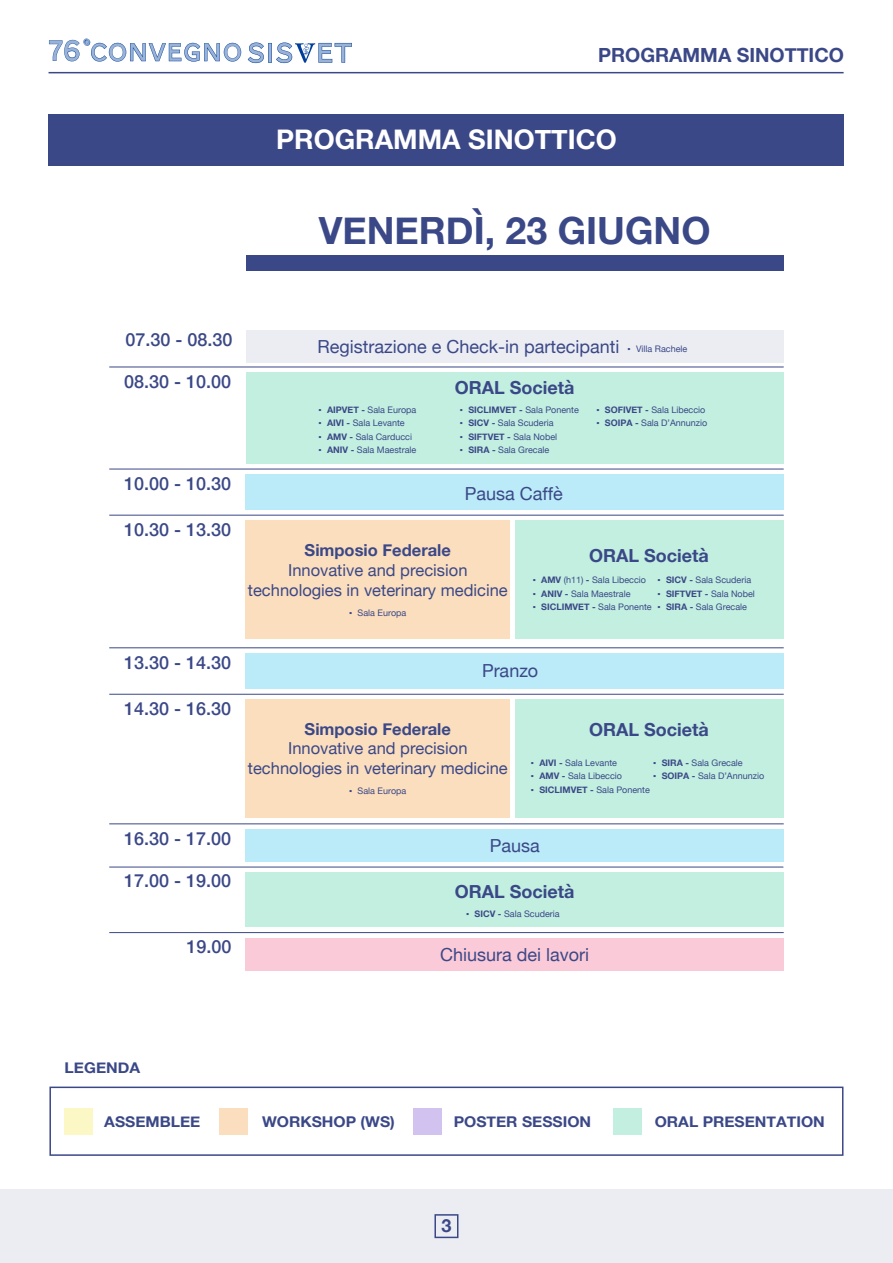
<style>
.page{position:relative;width:893px;height:1263px;background:#fff}
.page>*{position:absolute;margin:0;border:0;box-sizing:border-box;transform-origin:0 0}
.t1{font:700 37.5px "Helvetica Neue";color:#3b4887}
.t2{font:700 27px "Helvetica Neue";color:#fff}
.t3{font:700 19.5px "Helvetica Neue";color:#3b4887}
.t4{font:500 18px "Helvetica Neue";color:#3b4887}
.t5{font:18px "Helvetica Neue";color:#3b4887}
.t6{font:700 18px "Helvetica Neue";color:#3b4887}
.t7{font:16.5px/19.8px "Helvetica Neue";color:#3b4887;text-align:center}
.t8{font:700 16.5px "Helvetica Neue";color:#3b4887}
.t9{font:700 14.85px "Helvetica Neue";color:#3b4887;scale:1.06 1}
.t10{font:9px "Helvetica Neue";color:#3b4887}
.s1{font-family:"Times New Roman";font-size:9px}
.s2{font-size:9px}
.s3{font-family:"Times New Roman"}
.s4{font-weight:700}
</style>
<div class="page">
<div style="left:246px;top:256px;width:537px;height:15px;background:#3b4887"></div>
<div style="left:246px;top:372px;width:537px;height:91px;background:#c2efe0"></div>
<div style="left:246px;top:872px;width:538px;height:55px;background:#c2efe0"></div>
<div style="left:246px;top:653px;width:538px;height:36px;background:#bbeaf8"></div>
<div style="left:246px;top:829px;width:538px;height:33px;background:#bbeaf8"></div>
<hr style="left:109px;top:367px;width:675px;height:1px;background:#3b4887">
<hr style="left:109px;top:647px;width:675px;height:1px;background:#3b4887">
<hr style="left:109px;top:694px;width:675px;height:1px;background:#3b4887">
<hr style="left:109px;top:823px;width:675px;height:1px;background:#3b4887">
<div style="left:246px;top:938px;width:538px;height:32px;background:#fbcad8"></div>
<hr style="left:109px;top:932px;width:675px;height:1px;background:#3b4887">
<hr style="left:109px;top:867px;width:674px;height:1px;background:#3b4887">
<div style="left:246px;top:474px;width:538px;height:36px;background:#bbeaf8"></div>
<hr style="left:109px;top:469px;width:675px;height:1px;background:#3b4887">
<hr style="left:109px;top:515px;width:675px;height:1px;background:#3b4887">
<div style="left:246px;top:520px;width:264px;height:119px;background:#fbdebe"></div>
<div style="left:246px;top:699px;width:264px;height:119px;background:#fbdebe"></div>
<div style="left:515px;top:520px;width:269px;height:119px;background:#c2efe0"></div>
<div style="left:515px;top:699px;width:269px;height:119px;background:#c2efe0"></div>
<div style="left:49px;top:115px;width:795px;height:51px;background:#3b4887"></div>
<svg style="left:49px;top:38px;width:192px;height:24px"></svg>
<svg style="left:248px;top:43px;width:104px;height:20px"></svg>
<hr style="left:49px;top:72px;width:795px;height:1px;background:#3b4887">
<div style="left:0;top:1189px;width:893px;height:74px;background:#ebedf3"></div>
<div style="left:434px;top:1214px;width:24px;height:24px;border:2px solid #3b4887"></div>
<div style="left:220px;top:1108px;width:28px;height:26px;background:#fbdebe"></div>
<div style="left:413px;top:1108px;width:28px;height:26px;background:#d1c2ef"></div>
<div style="left:613px;top:1108px;width:28px;height:26px;background:#c2efe0"></div>
<div style="left:65px;top:1108px;width:28px;height:26px;background:#fbf8c5"></div>
<div style="left:49px;top:1086px;width:794px;height:70px;border:2px solid #3b4887"></div>
<div style="left:246px;top:331px;width:537px;height:32px;background:#ebedf3"></div>
<h3 class="t3" style="left:598px;top:40px;width:247px">PROGRAMMA SINOTTICO</h3>
<h2 class="t2" style="left:276px;top:119px;width:342px">PROGRAMMA SINOTTICO</h2>
<h1 class="t1" style="left:319px;top:202px;width:393px">VENERDÌ, 23 GIUGNO</h1>
<h3 class="t4" style="left:125px;top:325px;width:109px">07.30 - 08.30</h3>
<h3 class="t5" style="left:317px;top:334px;width:371px">Registrazione e Check-in partecipanti <span class="s1">▪</span> <span class="s2">Villa Rachele</span></h3>
<h3 class="t4" style="left:124px;top:367px;width:109px">08.30 - 10.00</h3>
<h3 class="t4" style="left:124px;top:469px;width:109px">10.00 - 10.30</h3>
<h3 class="t4" style="left:124px;top:515px;width:109px">10.30 - 13.30</h3>
<h3 class="t4" style="left:124px;top:648px;width:109px">13.30 - 14.30</h3>
<h3 class="t4" style="left:124px;top:694px;width:109px">14.30 - 16.30</h3>
<h3 class="t4" style="left:124px;top:824px;width:109px">16.30 - 17.00</h3>
<h3 class="t4" style="left:124px;top:866px;width:109px">17.00 - 19.00</h3>
<h3 class="t4" style="left:186px;top:932px;width:47px">19.00</h3>
<p class="t10" style="left:318px;top:403px;width:99px"><span class="s3">▪</span> <span class="s4">AIPVET -</span> Sala Europa</p>
<p class="t10" style="left:318px;top:417px;width:88px"><span class="s3">▪</span> <span class="s4">AIVI -</span> Sala Levante</p>
<p class="t10" style="left:318px;top:430px;width:95px"><span class="s3">▪</span> <span class="s4">AMV -</span> Sala Carducci</p>
<p class="t10" style="left:318px;top:444px;width:99px"><span class="s3">▪</span> <span class="s4">ANIV -</span> Sala Maestrale</p>
<h3 class="t6" style="left:455px;top:373px;width:121px">ORAL Società</h3>
<p class="t10" style="left:460px;top:403px;width:120px"><span class="s3">▪</span> <span class="s4">SICLIMVET -</span> Sala Ponente</p>
<p class="t10" style="left:460px;top:417px;width:95px"><span class="s3">▪</span> <span class="s4">SICV -</span> Sala Scuderia</p>
<p class="t10" style="left:460px;top:430px;width:99px"><span class="s3">▪</span> <span class="s4">SIFTVET -</span> Sala Nobel</p>
<p class="t10" style="left:460px;top:444px;width:91px"><span class="s3">▪</span> <span class="s4">SIRA -</span> Sala Grecale</p>
<h3 class="t5" style="left:465px;top:480px;width:99px">Pausa Caffè</h3>
<p class="t10" style="left:596px;top:403px;width:111px"><span class="s3">▪</span> <span class="s4">SOFIVET -</span> Sala Libeccio</p>
<p class="t10" style="left:596px;top:417px;width:113px"><span class="s3">▪</span> <span class="s4">SOIPA -</span> Sala D’Annunzio</p>
<h3 class="t8" style="left:305px;top:537px;width:148px">Simposio Federale</h3>
<h3 class="t7" style="left:248px;top:561px;width:261px">Innovative and precision technologies in veterinary medicine</h3>
<p class="t10" style="left:349px;top:606px;width:59px"><span class="s3">▪</span> Sala Europa</p>
<h3 class="t6" style="left:589px;top:542px;width:121px">ORAL Società</h3>
<p class="t10" style="left:658px;top:573px;width:95px"><span class="s3">▪</span> <span class="s4">SICV -</span> Sala Scuderia</p>
<p class="t10" style="left:658px;top:587px;width:99px"><span class="s3">▪</span> <span class="s4">SIFTVET -</span> Sala Nobel</p>
<p class="t10" style="left:658px;top:600px;width:91px"><span class="s3">▪</span> <span class="s4">SIRA -</span> Sala Grecale</p>
<p class="t10" style="left:533px;top:573px;width:115px"><span class="s3">▪</span> <span class="s4">AMV</span> (h11) <span class="s4">-</span> Sala Libeccio</p>
<p class="t10" style="left:533px;top:587px;width:99px"><span class="s3">▪</span> <span class="s4">ANIV -</span> Sala Maestrale</p>
<p class="t10" style="left:533px;top:600px;width:120px"><span class="s3">▪</span> <span class="s4">SICLIMVET -</span> Sala Ponente</p>
<h3 class="t5" style="left:482px;top:657px;width:58px">Pranzo</h3>
<h3 class="t8" style="left:305px;top:716px;width:148px">Simposio Federale</h3>
<h3 class="t7" style="left:248px;top:740px;width:261px">Innovative and precision technologies in veterinary medicine</h3>
<p class="t10" style="left:349px;top:785px;width:59px"><span class="s3">▪</span> Sala Europa</p>
<h3 class="t6" style="left:589px;top:715px;width:121px">ORAL Società</h3>
<p class="t10" style="left:531px;top:756px;width:88px"><span class="s3">▪</span> <span class="s4">AIVI -</span> Sala Levante</p>
<p class="t10" style="left:531px;top:769px;width:93px"><span class="s3">▪</span> <span class="s4">AMV -</span> Sala Libeccio</p>
<p class="t10" style="left:531px;top:783px;width:120px"><span class="s3">▪</span> <span class="s4">SICLIMVET -</span> Sala Ponente</p>
<p class="t10" style="left:653px;top:756px;width:91px"><span class="s3">▪</span> <span class="s4">SIRA -</span> Sala Grecale</p>
<p class="t10" style="left:653px;top:769px;width:113px"><span class="s3">▪</span> <span class="s4">SOIPA -</span> Sala D’Annunzio</p>
<h3 class="t5" style="left:490px;top:833px;width:52px">Pausa</h3>
<h3 class="t6" style="left:455px;top:877px;width:121px">ORAL Società</h3>
<p class="t10" style="left:466px;top:907px;width:95px"><span class="s3">▪</span> <span class="s4">SICV -</span> Sala Scuderia</p>
<h3 class="t5" style="left:440px;top:941px;width:151px">Chiusura dei lavori</h3>
<h3 class="t9" style="left:65px;top:1056px;width:73px">LEGENDA</h3>
<h3 class="t9" style="left:104px;top:1110px;width:92px">ASSEMBLEE</h3>
<h3 class="t9" style="left:262px;top:1110px;width:127px">WORKSHOP (WS)</h3>
<h3 class="t9" style="left:454px;top:1110px;width:131px">POSTER SESSION</h3>
<h3 class="t9" style="left:655px;top:1110px;width:162px">ORAL PRESENTATION</h3>
<h3 class="t6" style="left:441px;top:1211px;width:12px">3</h3>
</div>
